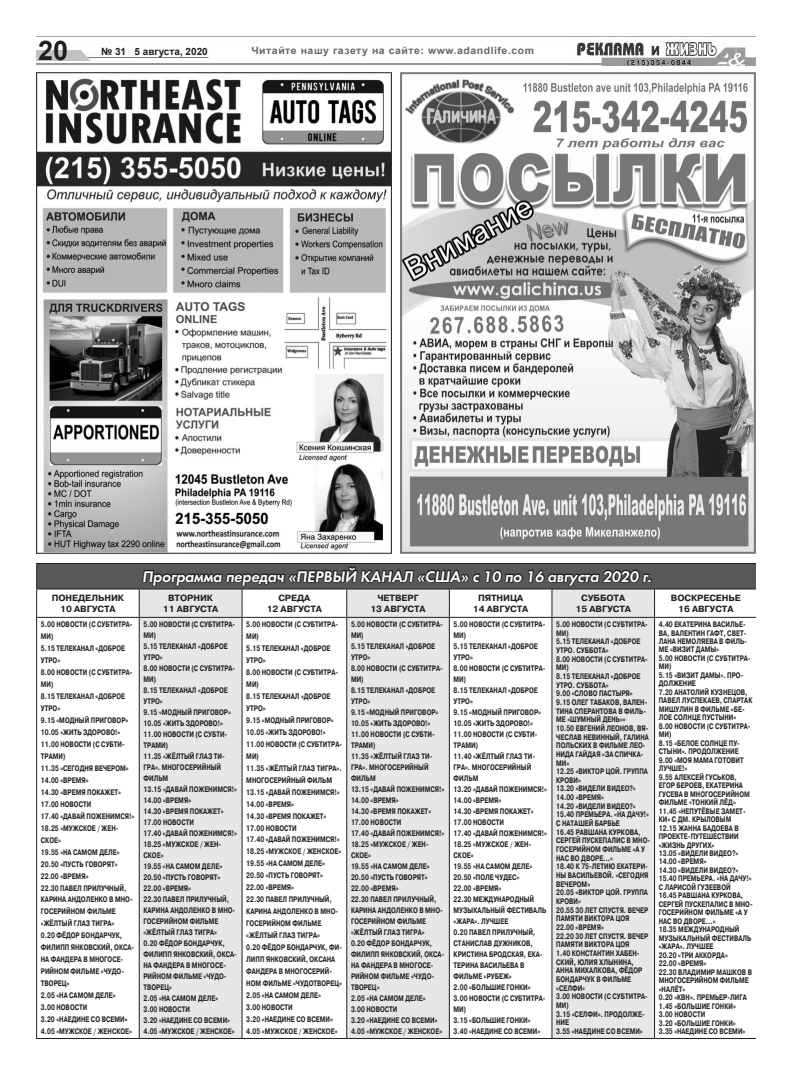
<style>
.page{position:relative;width:792px;height:1080px;background:#fff}
.page>*{position:absolute;margin:0;border:0;box-sizing:border-box;transform-origin:0 0}
.t1{font:700 27px "Arial";color:#231f20}
.t2{font:italic 600 16px "Futura C";letter-spacing:-.01em;color:#fff}
.t3{font:700 10px "Arial";letter-spacing:.05em;color:#656568;scale:1.05 1}
.t4{font:700 10px "Arial";color:#231f20}
.t5{font:700 9px "Pragmatica C";letter-spacing:-.01em;color:#231f20}
.t6{font:700 8px/11px "Pragmatica C";color:#231f20;scale:.75 1}
</style>
<div class="page">
<img style="left:36px;top:36px;width:720px;height:29px">
<img style="left:36px;top:72px;width:355px;height:482px">
<img style="left:401px;top:72px;width:355px;height:482px">
<div style="left:37px;top:564px;width:718px;height:25px;background:#57585a"></div>
<div style="left:139px;top:617px;width:103px;height:421px;background:#e6e7e9"></div>
<div style="left:347px;top:617px;width:102px;height:421px;background:#e6e7e9"></div>
<div style="left:552px;top:617px;width:103px;height:421px;background:#e6e7e9"></div>
<hr style="left:36px;top:589px;width:103px;height:1px;background:#231f20">
<hr style="left:655px;top:589px;width:100px;height:1px;background:#231f20">
<hr style="left:139px;top:618px;width:1px;height:420px;background:#231f20">
<hr style="left:242px;top:618px;width:1px;height:420px;background:#231f20">
<hr style="left:346px;top:618px;width:1px;height:420px;background:#231f20">
<hr style="left:449px;top:618px;width:1px;height:420px;background:#231f20">
<hr style="left:551px;top:618px;width:1px;height:420px;background:#231f20">
<hr style="left:654px;top:618px;width:1px;height:420px;background:#231f20">
<hr style="left:36px;top:563px;width:103px;height:1px;background:#231f20">
<hr style="left:139px;top:563px;width:103px;height:1px;background:#231f20">
<hr style="left:242px;top:563px;width:105px;height:1px;background:#231f20">
<hr style="left:347px;top:563px;width:102px;height:1px;background:#231f20">
<hr style="left:449px;top:563px;width:103px;height:1px;background:#231f20">
<hr style="left:552px;top:563px;width:103px;height:1px;background:#231f20">
<hr style="left:655px;top:563px;width:100px;height:1px;background:#231f20">
<hr style="left:36px;top:617px;width:103px;height:1px;background:#231f20">
<hr style="left:36px;top:618px;width:1px;height:420px;background:#231f20">
<hr style="left:139px;top:617px;width:103px;height:1px;background:#231f20">
<hr style="left:242px;top:617px;width:105px;height:1px;background:#231f20">
<hr style="left:347px;top:617px;width:102px;height:1px;background:#231f20">
<hr style="left:449px;top:617px;width:103px;height:1px;background:#231f20">
<hr style="left:552px;top:617px;width:103px;height:1px;background:#231f20">
<hr style="left:655px;top:617px;width:100px;height:1px;background:#231f20">
<hr style="left:36px;top:1038px;width:103px;height:1px;background:#231f20">
<hr style="left:139px;top:1038px;width:103px;height:1px;background:#231f20">
<hr style="left:242px;top:1038px;width:105px;height:1px;background:#231f20">
<hr style="left:347px;top:1038px;width:102px;height:1px;background:#231f20">
<hr style="left:449px;top:1038px;width:103px;height:1px;background:#231f20">
<hr style="left:552px;top:1038px;width:103px;height:1px;background:#231f20">
<hr style="left:655px;top:1038px;width:100px;height:1px;background:#231f20">
<svg style="left:36px;top:564px;width:1px;height:53px"></svg>
<svg style="left:139px;top:566px;width:516px;height:51px"></svg>
<h1 class="t1" style="left:38px;top:31px;width:32px">20</h1>
<p class="t4" style="left:101px;top:45px;width:108px">№ 31 5 августа, 2020</p>
<p class="t3" style="left:251px;top:43px;width:271px">Читайте нашу газету на сайте: www.adandlife.com</p>
<h2 class="t2" style="left:142px;top:568px;width:511px">Программа передач «ПЕРВЫЙ КАНАЛ «США» c 10 по 16 августа 2020 г.</h2>
<p class="t5" style="left:52px;top:593px;width:74px">ПОНЕДЕЛЬНИК</p>
<p class="t5" style="left:168px;top:593px;width:47px">ВТОРНИК</p>
<p class="t5" style="left:278px;top:593px;width:33px">СРЕДА</p>
<p class="t5" style="left:377px;top:593px;width:43px">ЧЕТВЕРГ</p>
<p class="t5" style="left:478px;top:593px;width:47px">ПЯТНИЦА</p>
<p class="t5" style="left:581px;top:593px;width:45px">СУББОТА</p>
<p class="t5" style="left:671px;top:593px;width:71px">ВОСКРЕСЕНЬЕ</p>
<p class="t5" style="left:60px;top:604px;width:57px">10 АВГУСТА</p>
<p class="t5" style="left:163px;top:604px;width:57px">11 АВГУСТА</p>
<p class="t5" style="left:267px;top:604px;width:57px">12 АВГУСТА</p>
<p class="t5" style="left:370px;top:604px;width:57px">13 АВГУСТА</p>
<p class="t5" style="left:473px;top:604px;width:57px">14 АВГУСТА</p>
<p class="t5" style="left:576px;top:604px;width:57px">15 АВГУСТА</p>
<p class="t5" style="left:678px;top:604px;width:57px">16 АВГУСТА</p>
<p class="t6" style="left:41px;top:618px;width:126px;line-height:12px">5.00 НОВОСТИ (С СУБТИТРА-<br>МИ)<br>5.15 ТЕЛЕКАНАЛ «ДОБРОЕ<br>УТРО»<br>8.00 НОВОСТИ (С СУБТИТРА-<br>МИ)<br>8.15 ТЕЛЕКАНАЛ «ДОБРОЕ<br>УТРО»<br>9.15 «МОДНЫЙ ПРИГОВОР»<br>10.05 «ЖИТЬ ЗДОРОВО!»<br>11.00 НОВОСТИ (С СУБТИ-<br>ТРАМИ)<br>11.35 «СЕГОДНЯ ВЕЧЕРОМ»<br>14.00 «ВРЕМЯ»<br>14.30 «ВРЕМЯ ПОКАЖЕТ»<br>17.00 НОВОСТИ<br>17.40 «ДАВАЙ ПОЖЕНИМСЯ!»<br>18.25 «МУЖСКОЕ / ЖЕН-<br>СКОЕ»<br>19.55 «НА САМОМ ДЕЛЕ»<br>20.50 «ПУСТЬ ГОВОРЯТ»<br>22.00 «ВРЕМЯ»<br>22.30 ПАВЕЛ ПРИЛУЧНЫЙ,<br>КАРИНА АНДОЛЕНКО В МНО-<br>ГОСЕРИЙНОМ ФИЛЬМЕ «ЖЁЛТЫЙ ГЛАЗ ТИГРА»<br>0.20 ФЁДОР БОНДАРЧУК,<br>ФИЛИПП ЯНКОВСКИЙ, ОКСА-<br>НА ФАНДЕРА В МНОГОСЕ-<br>РИЙНОМ ФИЛЬМЕ «ЧУДО-<br>ТВОРЕЦ»<br>2.05 «НА САМОМ ДЕЛЕ»<br>3.00 НОВОСТИ<br>3.20 «НАЕДИНЕ СО ВСЕМИ»<br>4.05 «МУЖСКОЕ / ЖЕНСКОЕ»</p>
<p class="t6" style="left:144px;top:619px;width:126px">5.00 НОВОСТИ (С СУБТИТРА-<br>МИ)<br>5.15 ТЕЛЕКАНАЛ «ДОБРОЕ<br>УТРО»<br>8.00 НОВОСТИ (С СУБТИТРА-<br>МИ)<br>8.15 ТЕЛЕКАНАЛ «ДОБРОЕ<br>УТРО»<br>9.15 «МОДНЫЙ ПРИГОВОР»<br>10.05 «ЖИТЬ ЗДОРОВО!»<br>11.00 НОВОСТИ (С СУБТИ-<br>ТРАМИ)<br>11.35 «ЖЁЛТЫЙ ГЛАЗ ТИ-<br>ГРА». МНОГОСЕРИЙНЫЙ<br>ФИЛЬМ<br>13.15 «ДАВАЙ ПОЖЕНИМСЯ!»<br>14.00 «ВРЕМЯ»<br>14.30 «ВРЕМЯ ПОКАЖЕТ»<br>17.00 НОВОСТИ<br>17.40 «ДАВАЙ ПОЖЕНИМСЯ!»<br>18.25 «МУЖСКОЕ / ЖЕН-<br>СКОЕ»<br>19.55 «НА САМОМ ДЕЛЕ»<br>20.50 «ПУСТЬ ГОВОРЯТ»<br>22.00 «ВРЕМЯ»<br>22.30 ПАВЕЛ ПРИЛУЧНЫЙ,<br>КАРИНА АНДОЛЕНКО В МНО-<br>ГОСЕРИЙНОМ ФИЛЬМЕ «ЖЁЛТЫЙ ГЛАЗ ТИГРА»<br>0.20 ФЁДОР БОНДАРЧУК,<br>ФИЛИПП ЯНКОВСКИЙ, ОКСА-<br>НА ФАНДЕРА В МНОГОСЕ-<br>РИЙНОМ ФИЛЬМЕ «ЧУДО-<br>ТВОРЕЦ»<br>2.05 «НА САМОМ ДЕЛЕ»<br>3.00 НОВОСТИ<br>3.20 «НАЕДИНЕ СО ВСЕМИ»<br>4.05 «МУЖСКОЕ / ЖЕНСКОЕ»</p>
<p class="t6" style="left:246px;top:618px;width:129px;line-height:12px">5.00 НОВОСТИ (С СУБТИТРА-<br>МИ)<br>5.15 ТЕЛЕКАНАЛ «ДОБРОЕ<br>УТРО»<br>8.00 НОВОСТИ (С СУБТИТРА-<br>МИ)<br>8.15 ТЕЛЕКАНАЛ «ДОБРОЕ<br>УТРО»<br>9.15 «МОДНЫЙ ПРИГОВОР»<br>10.05 «ЖИТЬ ЗДОРОВО!»<br>11.00 НОВОСТИ (С СУБТИТРА-<br>МИ)<br>11.35 «ЖЁЛТЫЙ ГЛАЗ ТИГРА».<br>МНОГОСЕРИЙНЫЙ ФИЛЬМ<br>13.15 «ДАВАЙ ПОЖЕНИМСЯ!»<br>14.00 «ВРЕМЯ»<br>14.30 «ВРЕМЯ ПОКАЖЕТ»<br>17.00 НОВОСТИ<br>17.40 «ДАВАЙ ПОЖЕНИМСЯ!»<br>18.25 «МУЖСКОЕ / ЖЕНСКОЕ»<br>19.55 «НА САМОМ ДЕЛЕ»<br>20.50 «ПУСТЬ ГОВОРЯТ»<br>22.00 «ВРЕМЯ»<br>22.30 ПАВЕЛ ПРИЛУЧНЫЙ,<br>КАРИНА АНДОЛЕНКО В МНО-<br>ГОСЕРИЙНОМ ФИЛЬМЕ «ЖЁЛТЫЙ ГЛАЗ ТИГРА»<br>0.20 ФЁДОР БОНДАРЧУК, ФИ-<br>ЛИПП ЯНКОВСКИЙ, ОКСАНА<br>ФАНДЕРА В МНОГОСЕРИЙ-<br>НОМ ФИЛЬМЕ «ЧУДОТВОРЕЦ»<br>2.05 «НА САМОМ ДЕЛЕ»<br>3.00 НОВОСТИ<br>3.20 «НАЕДИНЕ СО ВСЕМИ»<br>4.05 «МУЖСКОЕ / ЖЕНСКОЕ»</p>
<p class="t6" style="left:351px;top:619px;width:126px">5.00 НОВОСТИ (С СУБТИТРА-<br>МИ)<br>5.15 ТЕЛЕКАНАЛ «ДОБРОЕ<br>УТРО»<br>8.00 НОВОСТИ (С СУБТИТРА-<br>МИ)<br>8.15 ТЕЛЕКАНАЛ «ДОБРОЕ<br>УТРО»<br>9.15 «МОДНЫЙ ПРИГОВОР»<br>10.05 «ЖИТЬ ЗДОРОВО!»<br>11.00 НОВОСТИ (С СУБТИ-<br>ТРАМИ)<br>11.35 «ЖЁЛТЫЙ ГЛАЗ ТИ-<br>ГРА». МНОГОСЕРИЙНЫЙ<br>ФИЛЬМ<br>13.15 «ДАВАЙ ПОЖЕНИМСЯ!»<br>14.00 «ВРЕМЯ»<br>14.30 «ВРЕМЯ ПОКАЖЕТ»<br>17.00 НОВОСТИ<br>17.40 «ДАВАЙ ПОЖЕНИМСЯ!»<br>18.25 «МУЖСКОЕ / ЖЕН-<br>СКОЕ»<br>19.55 «НА САМОМ ДЕЛЕ»<br>20.50 «ПУСТЬ ГОВОРЯТ»<br>22.00 «ВРЕМЯ»<br>22.30 ПАВЕЛ ПРИЛУЧНЫЙ,<br>КАРИНА АНДОЛЕНКО В МНО-<br>ГОСЕРИЙНОМ ФИЛЬМЕ «ЖЁЛТЫЙ ГЛАЗ ТИГРА»<br>0.20 ФЁДОР БОНДАРЧУК,<br>ФИЛИПП ЯНКОВСКИЙ, ОКСА-<br>НА ФАНДЕРА В МНОГОСЕ-<br>РИЙНОМ ФИЛЬМЕ «ЧУДО-<br>ТВОРЕЦ»<br>2.05 «НА САМОМ ДЕЛЕ»<br>3.00 НОВОСТИ<br>3.20 «НАЕДИНЕ СО ВСЕМИ»<br>4.05 «МУЖСКОЕ / ЖЕНСКОЕ»</p>
<p class="t6" style="left:454px;top:619px;width:126px">5.00 НОВОСТИ (С СУБТИТРА-<br>МИ)<br>5.15 ТЕЛЕКАНАЛ «ДОБРОЕ<br>УТРО»<br>8.00 НОВОСТИ (С СУБТИТРА-<br>МИ)<br>8.15 ТЕЛЕКАНАЛ «ДОБРОЕ<br>УТРО»<br>9.15 «МОДНЫЙ ПРИГОВОР»<br>10.05 «ЖИТЬ ЗДОРОВО!»<br>11.00 НОВОСТИ (С СУБТИ-<br>ТРАМИ)<br>11.40 «ЖЁЛТЫЙ ГЛАЗ ТИ-<br>ГРА». МНОГОСЕРИЙНЫЙ<br>ФИЛЬМ<br>13.20 «ДАВАЙ ПОЖЕНИМСЯ!»<br>14.00 «ВРЕМЯ»<br>14.30 «ВРЕМЯ ПОКАЖЕТ»<br>17.00 НОВОСТИ<br>17.40 «ДАВАЙ ПОЖЕНИМСЯ!»<br>18.25 «МУЖСКОЕ / ЖЕН-<br>СКОЕ»<br>19.55 «НА САМОМ ДЕЛЕ»<br>20.50 «ПОЛЕ ЧУДЕС»<br>22.00 «ВРЕМЯ»<br>22.30 МЕЖДУНАРОДНЫЙ<br>МУЗЫКАЛЬНЫЙ ФЕСТИВАЛЬ «ЖАРА». ЛУЧШЕЕ<br>0.20 ПАВЕЛ ПРИЛУЧНЫЙ,<br>СТАНИСЛАВ ДУЖНИКОВ,<br>КРИСТИНА БРОДСКАЯ, ЕКА-<br>ТЕРИНА ВАСИЛЬЕВА В<br>ФИЛЬМЕ «РУБЕЖ»<br>2.00 «БОЛЬШИЕ ГОНКИ»<br>3.00 НОВОСТИ (С СУБТИТРА-<br>МИ)<br>3.15 «БОЛЬШИЕ ГОНКИ»<br>3.40 «НАЕДИНЕ СО ВСЕМИ»</p>
<p class="t6" style="left:556px;top:620px;width:127px;line-height:8.7px">5.00 НОВОСТИ (С СУБТИТРА-<br>МИ)<br>5.15 ТЕЛЕКАНАЛ «ДОБРОЕ<br>УТРО. СУББОТА»<br>8.00 НОВОСТИ (С СУБТИТРА-<br>МИ)<br>8.15 ТЕЛЕКАНАЛ «ДОБРОЕ<br>УТРО. СУББОТА»<br>9.00 «СЛОВО ПАСТЫРЯ»<br>9.15 ОЛЕГ ТАБАКОВ, ВАЛЕН-<br>ТИНА СПЕРАНТОВА В ФИЛЬ-<br>МЕ «ШУМНЫЙ ДЕНЬ»»<br>10.50 ЕВГЕНИЙ ЛЕОНОВ, ВЯ-<br>ЧЕСЛАВ НЕВИННЫЙ, ГАЛИНА<br>ПОЛЬСКИХ В ФИЛЬМЕ ЛЕО-<br>НИДА ГАЙДАЯ «ЗА СПИЧКА-<br>МИ»<br>12.25 «ВИКТОР ЦОЙ. ГРУППА<br>КРОВИ»<br>13.20 «ВИДЕЛИ ВИДЕО?»<br>14.00 «ВРЕМЯ»<br>14.20 «ВИДЕЛИ ВИДЕО?»<br>15.40 ПРЕМЬЕРА. «НА ДАЧУ!»<br>С НАТАШЕЙ БАРБЬЕ<br>16.45 РАВШАНА КУРКОВА,<br>СЕРГЕЙ ПУСКЕПАЛИС В МНО-<br>ГОСЕРИЙНОМ ФИЛЬМЕ «А У<br>НАС ВО ДВОРЕ...»<br>18.40 К 75-ЛЕТИЮ ЕКАТЕРИ-<br>НЫ ВАСИЛЬЕВОЙ. «СЕГОДНЯ<br>ВЕЧЕРОМ»<br>20.05 «ВИКТОР ЦОЙ. ГРУППА<br>КРОВИ»<br>20.55 30 ЛЕТ СПУСТЯ. ВЕЧЕР<br>ПАМЯТИ ВИКТОРА ЦОЯ<br>22.00 «ВРЕМЯ»<br>22.20 30 ЛЕТ СПУСТЯ. ВЕЧЕР<br>ПАМЯТИ ВИКТОРА ЦОЯ<br>1.40 КОНСТАНТИН ХАБЕН-<br>СКИЙ, ЮЛИЯ ХЛЫНИНА,<br>АННА МИХАЛКОВА, ФЁДОР<br>БОНДАРЧУК В ФИЛЬМЕ «СЕЛФИ»<br>3.00 НОВОСТИ (С СУБТИТРА-<br>МИ)<br>3.15 «СЕЛФИ». ПРОДОЛЖЕ-<br>НИЕ<br>3.55 «НАЕДИНЕ СО ВСЕМИ»</p>
<p class="t6" style="left:659px;top:620px;width:127px;line-height:8.5px">4.40 ЕКАТЕРИНА ВАСИЛЬЕ-<br>ВА, ВАЛЕНТИН ГАФТ, СВЕТ-<br>ЛАНА НЕМОЛЯЕВА В ФИЛЬ-<br>МЕ «ВИЗИТ ДАМЫ»<br>5.00 НОВОСТИ (С СУБТИТРА-<br>МИ)<br>5.15 «ВИЗИТ ДАМЫ». ПРО-<br>ДОЛЖЕНИЕ<br>7.20 АНАТОЛИЙ КУЗНЕЦОВ,<br>ПАВЕЛ ЛУСПЕКАЕВ, СПАРТАК<br>МИШУЛИН В ФИЛЬМЕ «БЕ-<br>ЛОЕ СОЛНЦЕ ПУСТЫНИ»<br>8.00 НОВОСТИ (С СУБТИТРА-<br>МИ)<br>8.15 «БЕЛОЕ СОЛНЦЕ ПУ-<br>СТЫНИ». ПРОДОЛЖЕНИЕ<br>9.00 «МОЯ МАМА ГОТОВИТ<br>ЛУЧШЕ!»<br>9.55 АЛЕКСЕЙ ГУСЬКОВ,<br>ЕГОР БЕРОЕВ, ЕКАТЕРИНА<br>ГУСЕВА В МНОГОСЕРИЙНОМ<br>ФИЛЬМЕ «ТОНКИЙ ЛЁД»<br>11.45 «НЕПУТЁВЫЕ ЗАМЕТ-<br>КИ» С ДМ. КРЫЛОВЫМ<br>12.15 ЖАННА БАДОЕВА В<br>ПРОЕКТЕ-ПУТЕШЕСТВИИ «ЖИЗНЬ ДРУГИХ»<br>13.05 «ВИДЕЛИ ВИДЕО?»<br>14.00 «ВРЕМЯ»<br>14.30 «ВИДЕЛИ ВИДЕО?»<br>15.40 ПРЕМЬЕРА. «НА ДАЧУ!»<br>С ЛАРИСОЙ ГУЗЕЕВОЙ<br>16.45 РАВШАНА КУРКОВА,<br>СЕРГЕЙ ПУСКЕПАЛИС В МНО-<br>ГОСЕРИЙНОМ ФИЛЬМЕ «А У<br>НАС ВО ДВОРЕ...»<br>18.35 МЕЖДУНАРОДНЫЙ<br>МУЗЫКАЛЬНЫЙ ФЕСТИВАЛЬ «ЖАРА». ЛУЧШЕЕ<br>20.20 «ТРИ АККОРДА»<br>22.00 «ВРЕМЯ»<br>22.30 ВЛАДИМИР МАШКОВ В<br>МНОГОСЕРИЙНОМ ФИЛЬМЕ «НАЛЁТ»<br>0.20 «КВН». ПРЕМЬЕР-ЛИГА<br>1.45 «БОЛЬШИЕ ГОНКИ»<br>3.00 НОВОСТИ<br>3.20 «БОЛЬШИЕ ГОНКИ»<br>3.35 «НАЕДИНЕ СО ВСЕМИ»</p>
</div>
